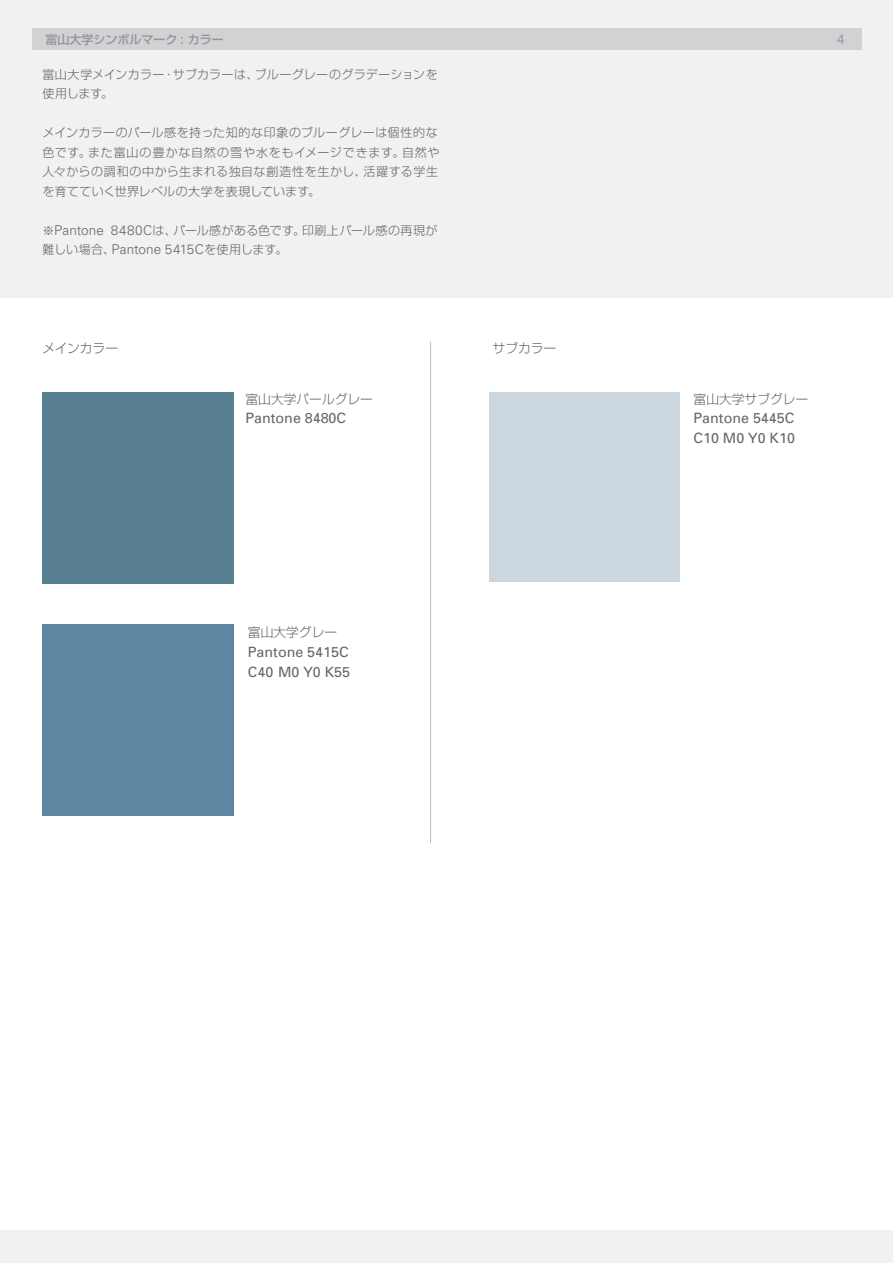
<style>
.page{position:relative;width:893px;height:1263px;background:#f1f1f2}
.page>*{position:absolute;margin:0;border:0;box-sizing:border-box;transform-origin:0 0}
.t1{font:14.25px/19.8px "Univers";color:#666}
.t2{font:13.5px "Helvetica Neue";color:#939598}
.t3{font:300 12.75px "Shin Go";color:#666}
.t4{font:300 12px/19.5px "Shin Go";letter-spacing:.035em;color:#666}
.t5{font:500 12px "Shin Go";color:#939598}
.s1{font-family:"Univers";font-size:13.5px}
</style>
<div class="page">
<div style="left:0;top:298px;width:893px;height:931px;background:#fff"></div>
<div style="left:32px;top:28px;width:829px;height:22px;background:#d1d2d4"></div>
<div style="left:42px;top:392px;width:192px;height:192px;background:#587f91"></div>
<div style="left:42px;top:624px;width:192px;height:191px;background:#5d87a1"></div>
<div style="left:490px;top:392px;width:190px;height:190px;background:#ccd6df"></div>
<hr style="left:430px;top:342px;width:1px;height:501px;background:#bbbdbf">
<p class="t5" style="left:46px;top:35px;width:180px">富山大学シンボルマーク : カラー</p>
<p class="t2" style="left:837px;top:31px;width:9px">4</p>
<p class="t4" style="left:42px;top:66px;width:397px">富山大学メインカラー・サブカラーは、ブルーグレーのグラデーションを使用します。</p>
<p class="t4" style="left:42px;top:125px;width:398px">メインカラーのパール感を持った知的な印象のブルーグレーは個性的な色です。また富山の豊かな自然の雪や水をもイメージできます。自然や人々からの調和の中から生まれる独自な創造性を生かし、活躍する学生を育てていく世界レベルの大学を表現しています。</p>
<p class="t4" style="left:42px;top:222px;width:397px">※<span class="s1">Pantone 8480C</span>は、パール感がある色です。印刷上パール感の再現が難しい場合、<span class="s1">Pantone 5415C</span>を使用します。</p>
<p class="t3" style="left:42px;top:344px;width:77px">メインカラー</p>
<p class="t3" style="left:492px;top:344px;width:65px">サブカラー</p>
<p class="t3" style="left:245px;top:394px;width:129px">富山大学パールグレー</p>
<p class="t1" style="left:245px;top:410px;width:102px">Pantone 8480C</p>
<p class="t3" style="left:248px;top:628px;width:91px">富山大学グレー</p>
<p class="t1" style="left:248px;top:643px;width:104px">Pantone 5415C<br>C40 M0 Y0 K55</p>
<p class="t3" style="left:693px;top:394px;width:116px">富山大学サブグレー</p>
<p class="t1" style="left:693px;top:410px;width:103px">Pantone 5445C<br>C10 M0 Y0 K10</p>
</div>
